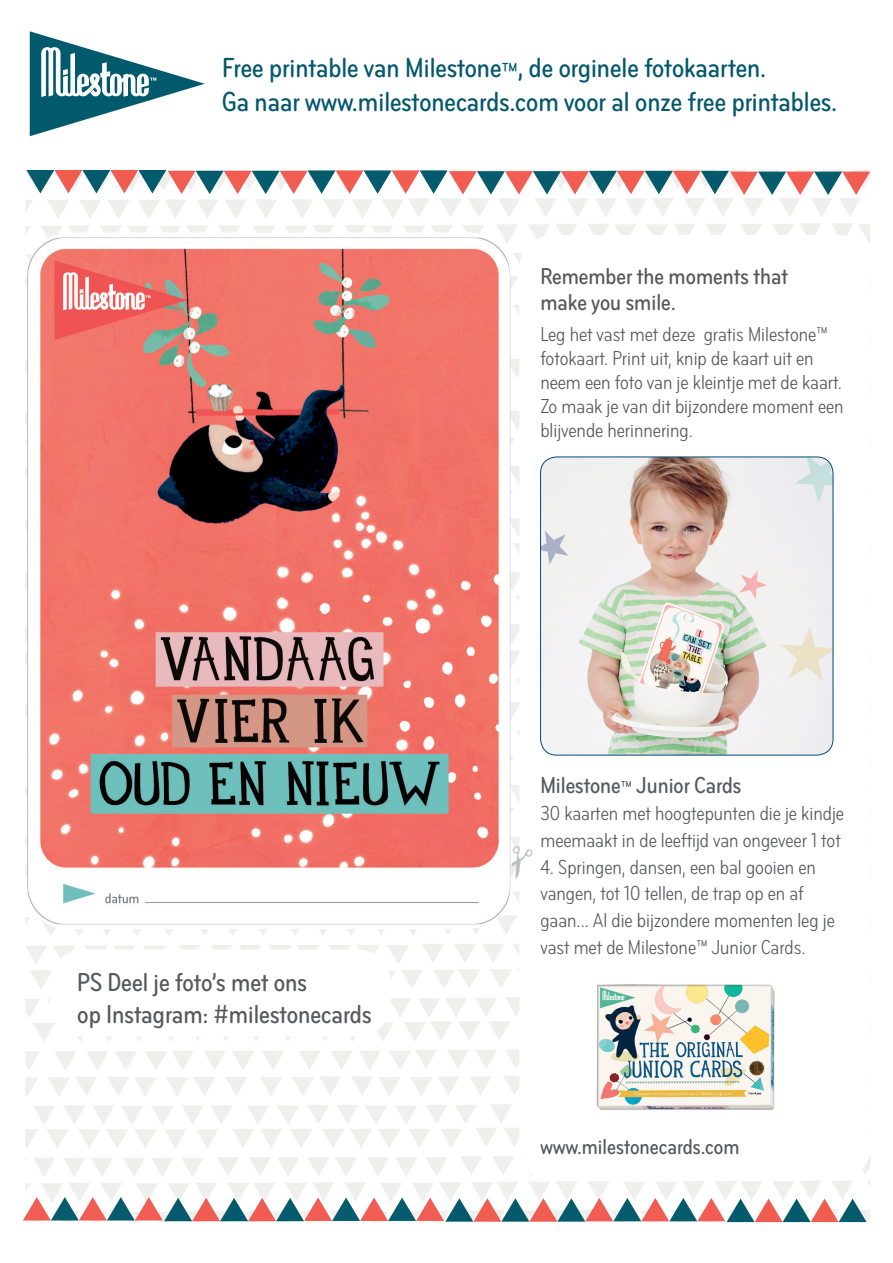
<style>
.page{position:relative;width:893px;height:1263px;background:#fff}
.page>*{position:absolute;margin:0;border:0;box-sizing:border-box;transform-origin:0 0}
.t1{font:500 extra-condensed 28.65px "Bryant";color:#05586c}
.t2{font:500 extra-condensed 27px "Bryant";color:#58595b}
.t3{font:500 extra-condensed 24px/26.2px "Bryant";color:#58585a}
.t4{font:500 extra-condensed 24px "Bryant";color:#58595b}
.t5{font:500 extra-condensed 22.5px "Bryant";color:#58595b}
.t6{font:extra-condensed 21px/26.7px "Bryant";color:#58595b}
.t7{font:extra-condensed 21px/24px "Bryant";color:#58585a}
.s1{font-size:19.5px}
</style>
<div class="page">
<svg style="left:25px;top:626px;width:2px;height:17px"></svg>
<svg style="left:510px;top:437px;width:4px;height:20px"></svg>
<svg style="left:510px;top:624px;width:9px;height:19px"></svg>
<svg style="left:510px;top:518px;width:9px;height:46px"></svg>
<svg style="left:25px;top:652px;width:2px;height:13px"></svg>
<svg style="left:510px;top:650px;width:9px;height:20px"></svg>
<svg style="left:510px;top:783px;width:9px;height:45px"></svg>
<svg style="left:159px;top:226px;width:49px;height:6px"></svg>
<svg style="left:219px;top:226px;width:21px;height:6px"></svg>
<svg style="left:25px;top:226px;width:6px;height:9px"></svg>
<svg style="left:41px;top:226px;width:48px;height:12px"></svg>
<svg style="left:101px;top:226px;width:48px;height:6px"></svg>
<svg style="left:25px;top:412px;width:2px;height:13px"></svg>
<svg style="left:510px;top:411px;width:9px;height:19px"></svg>
<svg style="left:814px;top:223px;width:7px;height:12px"></svg>
<svg style="left:832px;top:223px;width:38px;height:20px"></svg>
<svg style="left:115px;top:1051px;width:21px;height:19px"></svg>
<svg style="left:87px;top:1051px;width:21px;height:19px"></svg>
<svg style="left:55px;top:1051px;width:21px;height:19px"></svg>
<svg style="left:25px;top:1051px;width:15px;height:19px"></svg>
<svg style="left:25px;top:893px;width:391px;height:43px"></svg>
<svg style="left:359px;top:1051px;width:22px;height:18px"></svg>
<svg style="left:331px;top:1051px;width:21px;height:19px"></svg>
<svg style="left:299px;top:1051px;width:21px;height:19px"></svg>
<svg style="left:26px;top:945px;width:265px;height:44px"></svg>
<svg style="left:262px;top:1051px;width:22px;height:18px"></svg>
<svg style="left:232px;top:1051px;width:22px;height:18px"></svg>
<svg style="left:204px;top:1051px;width:21px;height:19px"></svg>
<svg style="left:25px;top:999px;width:405px;height:43px"></svg>
<svg style="left:146px;top:1051px;width:47px;height:19px"></svg>
<svg style="left:506px;top:1050px;width:13px;height:19px"></svg>
<svg style="left:476px;top:1050px;width:21px;height:18px"></svg>
<svg style="left:447px;top:1050px;width:22px;height:18px"></svg>
<svg style="left:389px;top:1050px;width:48px;height:19px"></svg>
<svg style="left:416px;top:892px;width:103px;height:42px"></svg>
<svg style="left:297px;top:944px;width:222px;height:44px"></svg>
<svg style="left:430px;top:997px;width:89px;height:43px"></svg>
<svg style="left:167px;top:1077px;width:48px;height:19px"></svg>
<svg style="left:226px;top:1077px;width:21px;height:19px"></svg>
<svg style="left:182px;top:1158px;width:21px;height:19px"></svg>
<svg style="left:152px;top:1158px;width:21px;height:19px"></svg>
<svg style="left:123px;top:1158px;width:22px;height:18px"></svg>
<svg style="left:25px;top:1078px;width:12px;height:18px"></svg>
<svg style="left:49px;top:1077px;width:48px;height:19px"></svg>
<svg style="left:108px;top:1077px;width:48px;height:19px"></svg>
<svg style="left:64px;top:1158px;width:49px;height:19px"></svg>
<svg style="left:34px;top:1158px;width:21px;height:19px"></svg>
<svg style="left:410px;top:1076px;width:49px;height:20px"></svg>
<svg style="left:470px;top:1076px;width:21px;height:19px"></svg>
<svg style="left:260px;top:1077px;width:22px;height:18px"></svg>
<svg style="left:292px;top:1076px;width:49px;height:19px"></svg>
<svg style="left:352px;top:1076px;width:48px;height:20px"></svg>
<svg style="left:218px;top:1158px;width:20px;height:18px"></svg>
<svg style="left:504px;top:1076px;width:15px;height:19px"></svg>
<svg style="left:25px;top:1104px;width:494px;height:44px"></svg>
<div style="left:519px;top:235px;width:351px;height:945px;background:#fff;border-radius:34px"></div>
<img style="left:27px;top:238px;width:483px;height:686px">
<div style="left:50px;top:950px;width:341px;height:86px;background:#fff;border-radius:34px"></div>
<img style="left:541px;top:457px;width:292px;height:298px">
<div style="left:540px;top:457px;width:293px;height:298px;border:1px solid #004c73;border-radius:16px"></div>
<svg style="left:25px;top:170px;width:228px;height:49px"></svg>
<svg style="left:814px;top:170px;width:56px;height:47px"></svg>
<svg style="left:253px;top:170px;width:561px;height:75px"></svg>
<svg style="left:737px;top:1156px;width:133px;height:66px"></svg>
<svg style="left:250px;top:1156px;width:487px;height:66px"></svg>
<svg style="left:23px;top:1183px;width:253px;height:39px"></svg>
<svg style="left:30px;top:31px;width:175px;height:105px"></svg>
<img style="left:596px;top:984px;width:179px;height:126px">
<svg style="left:25px;top:836px;width:494px;height:48px"></svg>
<p class="t1" style="left:222px;top:50px;width:546px">Free printable van Milestone™, de orginele fotokaarten.</p>
<p class="t1" style="left:222px;top:85px;width:617px">Ga naar www.milestonecards.com voor al onze free printables.</p>
<p class="t3" style="left:540px;top:263px;width:249px">Remember the moments that make you smile.</p>
<p class="t7" style="left:540px;top:322px;width:303px">Leg het vast met deze gratis Milestone™ fotokaart. Print uit, knip de kaart uit en neem een foto van je kleintje met de kaart.</p>
<p class="t7" style="left:540px;top:394px;width:305px">Zo maak je van dit bijzondere moment een blijvende herinnering.</p>
<p class="t2" style="left:77px;top:966px;width:231px">PS Deel je foto’s met ons</p>
<p class="t2" style="left:77px;top:998px;width:296px">op Instagram: #milestonecards</p>
<p class="t4" style="left:540px;top:771px;width:202px">Milestone<span class="s1">™</span> Junior Cards</p>
<p class="t6" style="left:540px;top:800px;width:305px">30 kaarten met hoogtepunten die je kindje meemaakt in de leeftijd van ongeveer 1 tot</p>
<p class="t6" style="left:540px;top:854px;width:296px">4. Springen, dansen, een bal gooien en vangen, tot 10 tellen, de trap op en af gaan... Al die bijzondere momenten leg je vast met de Milestone™ Junior Cards.</p>
<p class="t5" style="left:540px;top:1133px;width:201px">www.milestonecards.com</p>
</div>
